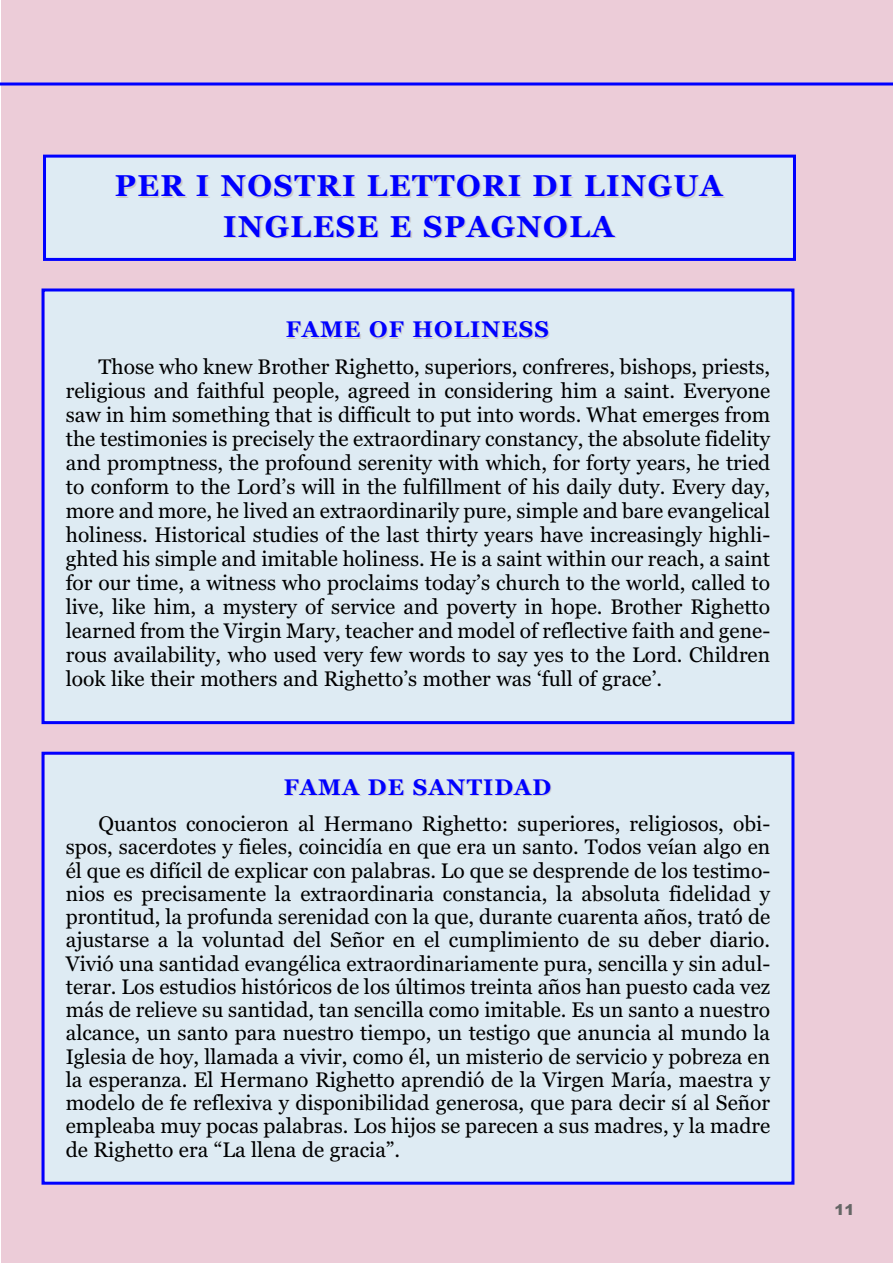
<style>
.page{position:relative;width:893px;height:1263px;background:#fff}
.page>*{position:absolute;margin:0;border:0;box-sizing:border-box;transform-origin:0 0}
.t1{font:700 30px/40.2px "Georgia";letter-spacing:.05em;color:#00f;text-align:center}
.t2{font:700 22.5px "Georgia";letter-spacing:.05em;color:#00f}
.t3{font:21px/23.2px "Georgia";color:#000;text-align:justify}
.t4{font:900 15px "Arial";color:#666}
</style>
<div class="page">
<div style="left:1px;top:0;width:892px;height:1263px;background:#ecccd8"></div>
<div style="left:45px;top:291px;width:746px;height:430px;background:#deebf3"></div>
<div style="left:42px;top:288px;width:752px;height:436px;border:3px solid #00f"></div>
<div style="left:46px;top:158px;width:747px;height:100px;background:#deebf3"></div>
<div style="left:43px;top:155px;width:753px;height:106px;border:3px solid #00f"></div>
<div style="left:45px;top:755px;width:746px;height:427px;background:#deebf3"></div>
<div style="left:42px;top:752px;width:752px;height:433px;border:3px solid #00f"></div>
<svg style="left:0;top:82px;width:893px;height:4px;background:#3a32f5"></svg>
<h1 class="t1" style="left:115px;top:166px;width:609px">PER I NOSTRI LETTORI DI LINGUA<br>INGLESE E SPAGNOLA</h1>
<p class="t2" style="left:286px;top:316px;width:265px">FAME OF HOLINESS</p>
<p class="t3" style="left:66px;top:355px;width:706px;line-height:24px;text-indent:33px">Those who knew Brother Righetto, superiors, confreres, bishops, priests, religious and faithful people, agreed in considering him a saint. Everyone saw in him something that is difficult to put into words. What emerges from the testimonies is precisely the extraordinary constancy, the absolute fidelity and promptness, the profound serenity with which, for forty years, he tried to conform to the Lord’s will in the fulfillment of his daily duty. Every day, more and more, he lived an extraordinarily pure, simple and bare evangelical holiness. Historical studies of the last thirty years have increasingly highli&shy;ghted his simple and imitable holiness. He is a saint within our reach, a saint for our time, a witness who proclaims today’s church to the world, called to live, like him, a mystery of service and poverty in hope. Brother Righetto learned from the Virgin Mary, teacher and model of reflective faith and gene&shy;rous availability, who used very few words to say yes to the Lord. Children look like their mothers and Righetto’s mother was ‘full of grace’.</p>
<p class="t2" style="left:284px;top:774px;width:269px">FAMA DE SANTIDAD</p>
<p class="t3" style="left:66px;top:812px;width:706px;text-indent:33px">Quantos conocieron al Hermano Righetto: superiores, religiosos, obi&shy;spos, sacerdotes y fieles, coincidía en que era un santo. Todos veían algo en él que es difícil de explicar con palabras. Lo que se desprende de los testimo&shy;nios es precisamente la extraordinaria constancia, la absoluta fidelidad y prontitud, la profunda serenidad con la que, durante cuarenta años, trató de ajustarse a la voluntad del Señor en el cumplimiento de su deber diario.<br>Vivió una santidad evangélica extraordinariamente pura, sencilla y sin adul&shy;terar. Los estudios históricos de los últimos treinta años han puesto cada vez más de relieve su santidad, tan sencilla como imitable. Es un santo a nuestro alcance, un santo para nuestro tiempo, un testigo que anuncia al mundo la Iglesia de hoy, llamada a vivir, como él, un misterio de servicio y pobreza en la esperanza. El Hermano Righetto aprendió de la Virgen María, maestra y modelo de fe reflexiva y disponibilidad generosa, que para decir sí al Señor empleaba muy pocas palabras. Los hijos se parecen a sus madres, y la madre de Righetto era “La llena de gracia”.</p>
<p class="t4" style="left:834px;top:1201px;width:22px">11</p>
</div>
